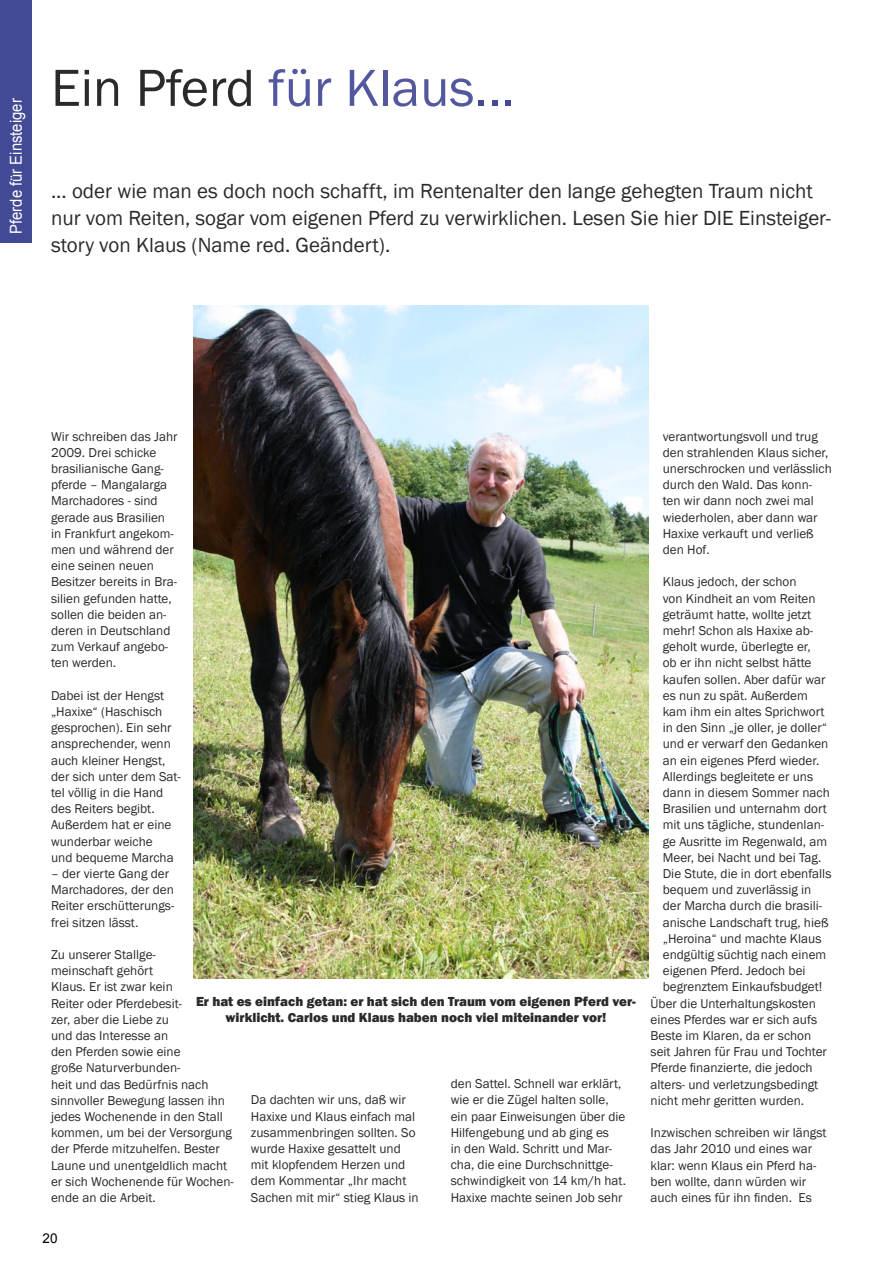
<style>
.page{position:relative;width:893px;height:1263px;background:#fff}
.page>*{position:absolute;margin:0;border:0;box-sizing:border-box;transform-origin:0 0}
._03_Fließtext_Artikel{font:54px "Franklin Gothic";color:#2a2a2a}
._03_Fließtext_Artikel-2{font:21px/27px "Franklin Gothic";color:#2a2a2a}
._1__themen_-_linke_seite{font:16.5px "Arial";color:#fff;scale:.9 1}
._03_Fließtext_Artikel-3{font:800 13.5px/16.5px "Franklin Gothic";color:#2a2a2a;text-align:center}
.t1{font:13.5px "Arial";color:#000}
._03_Fließtext_Artikel-4{font:13.2px/16.2px "Franklin Gothic";color:#2a2a2a}
.s1{color:#53579d}
.s2{color:#424995}
</style>
<div class="page">
<div style="left:0;top:0;width:31px;height:242px;background:#424995"></div>
<img style="left:194px;top:306px;width:455px;height:672px">
<p class="_1__themen_-_linke_seite" style="left:5px;top:234px;width:152px;rotate:-90deg">Pferde für Einsteiger</p>
<p class="_03_Fließtext_Artikel" style="left:51px;top:54px;width:465px">Ein Pferd <span class="s1">für Klaus</span><span class="s2">...</span></p>
<p class="_03_Fließtext_Artikel-2" style="left:51px;top:178px;width:781px">... oder wie man es doch noch schafft, im Rentenalter den lange gehegten Traum nicht nur vom Reiten, sogar vom eigenen Pferd zu verwirklichen. Lesen Sie hier DIE Einsteiger&shy;story von Klaus (Name red. Geändert).</p>
<p class="_03_Fließtext_Artikel-4" style="left:51px;top:428px;width:128px">Wir schreiben das Jahr<br>2009. Drei schicke brasilianische Gang&shy;pferde – Mangalarga<br>Marchadores - sind gerade aus Brasilien in Frankfurt angekom&shy;men und während der eine seinen neuen<br>Besitzer bereits in Bra&shy;silien gefunden hatte, sollen die beiden an&shy;deren in Deutschland zum Verkauf angebo&shy;ten werden.</p>
<p class="_03_Fließtext_Artikel-4" style="left:51px;top:688px;width:131px">Dabei ist der Hengst „Haxixe“ (Haschisch gesprochen). Ein sehr ansprechender, wenn auch kleiner Hengst, der sich unter dem Sat&shy;tel völlig in die Hand des Reiters begibt.<br>Außerdem hat er eine wunderbar weiche<br>und bequeme Marcha</p>
<p class="_03_Fließtext_Artikel-4" style="left:51px;top:866px;width:125px">– der vierte Gang der<br>Marchadores, der den<br>Reiter erschütterungs&shy;frei sitzen lässt.</p>
<p class="_03_Fließtext_Artikel-4" style="left:51px;top:947px;width:184px">Zu unserer Stallge-<br>meinschaft gehört<br>Klaus. Er ist zwar kein<br>Reiter oder Pferdebesit-<br>zer, aber die Liebe zu<br>und das Interesse an<br>den Pferden sowie eine<br>große Naturverbunden-<br>heit und das Bedürfnis nach sinnvoller Bewegung lassen ihn jedes Wochenende in den Stall kommen, um bei der Versorgung der Pferde mitzuhelfen. Bester<br>Laune und unentgeldlich macht er sich Wochenende für Wochen&shy;ende an die Arbeit.</p>
<p class="_03_Fließtext_Artikel-3" style="left:196px;top:993px;width:441px">Er hat es einfach getan: er hat sich den Traum vom eigenen Pferd ver&shy;wirklicht. Carlos und Klaus haben noch viel miteinander vor!</p>
<p class="_03_Fließtext_Artikel-4" style="left:451px;top:1076px;width:177px">den Sattel. Schnell war erklärt, wie er die Zügel halten solle, ein paar Einweisungen über die<br>Hilfengebung und ab ging es<br>in den Wald. Schritt und Mar&shy;cha, die eine Durchschnittge&shy;schwindigkeit von 14 km/h hat.<br>Haxixe machte seinen Job sehr</p>
<p class="_03_Fließtext_Artikel-4" style="left:251px;top:1092px;width:169px">Da dachten wir uns, daß wir<br>Haxixe und Klaus einfach mal zusammenbringen sollten. So wurde Haxixe gesattelt und mit klopfendem Herzen und dem Kommentar „Ihr macht<br>Sachen mit mir“ stieg Klaus in</p>
<p class="t1" style="left:43px;top:1229px;width:17px">20</p>
<p class="_03_Fließtext_Artikel-4" style="left:663px;top:428px;width:171px">verantwortungsvoll und trug den strahlenden Klaus sicher, unerschrocken und verlässlich durch den Wald. Das konn&shy;ten wir dann noch zwei mal wiederholen, aber dann war<br>Haxixe verkauft und verließ den Hof.</p>
<p class="_03_Fließtext_Artikel-4" style="left:663px;top:574px;width:135px">Klaus jedoch, der schon</p>
<p class="_03_Fließtext_Artikel-4" style="left:663px;top:590px;width:154px">von Kindheit an vom Reiten</p>
<p class="_03_Fließtext_Artikel-4" style="left:663px;top:607px;width:150px">geträumt hatte, wollte jetzt</p>
<p class="_03_Fließtext_Artikel-4" style="left:663px;top:623px;width:152px">mehr! Schon als Haxixe ab-</p>
<p class="_03_Fließtext_Artikel-4" style="left:663px;top:639px;width:150px">geholt wurde, überlegte er,</p>
<p class="_03_Fließtext_Artikel-4" style="left:663px;top:655px;width:150px">ob er ihn nicht selbst hätte</p>
<p class="_03_Fließtext_Artikel-4" style="left:663px;top:671px;width:164px">kaufen sollen. Aber dafür war</p>
<p class="_03_Fließtext_Artikel-4" style="left:663px;top:688px;width:147px">es nun zu spät. Außerdem</p>
<p class="_03_Fließtext_Artikel-4" style="left:663px;top:704px;width:163px">kam ihm ein altes Sprichwort</p>
<p class="_03_Fließtext_Artikel-4" style="left:663px;top:720px;width:166px">in den Sinn „je oller, je doller“</p>
<p class="_03_Fließtext_Artikel-4" style="left:663px;top:736px;width:167px">und er verwarf den Gedanken</p>
<p class="_03_Fließtext_Artikel-4" style="left:663px;top:752px;width:158px">an ein eigenes Pferd wieder.</p>
<p class="_03_Fließtext_Artikel-4" style="left:663px;top:769px;width:152px">Allerdings begleitete er uns</p>
<p class="_03_Fließtext_Artikel-4" style="left:663px;top:785px;width:169px">dann in diesem Sommer nach</p>
<p class="_03_Fließtext_Artikel-4" style="left:663px;top:801px;width:166px">Brasilien und unternahm dort</p>
<p class="_03_Fließtext_Artikel-4" style="left:663px;top:817px;width:163px">mit uns tägliche, stundenlan-</p>
<p class="_03_Fließtext_Artikel-4" style="left:663px;top:833px;width:166px">ge Ausritte im Regenwald, am</p>
<p class="_03_Fließtext_Artikel-4" style="left:663px;top:850px;width:160px">Meer, bei Nacht und bei Tag.</p>
<p class="_03_Fließtext_Artikel-4" style="left:663px;top:866px;width:170px">Die Stute, die in dort ebenfalls</p>
<p class="_03_Fließtext_Artikel-4" style="left:663px;top:882px;width:150px">bequem und zuverlässig in</p>
<p class="_03_Fließtext_Artikel-4" style="left:663px;top:898px;width:161px">der Marcha durch die brasili-</p>
<p class="_03_Fließtext_Artikel-4" style="left:663px;top:914px;width:167px">anische Landschaft trug, hieß</p>
<p class="_03_Fließtext_Artikel-4" style="left:663px;top:931px;width:160px">„Heroina“ und machte Klaus</p>
<p class="_03_Fließtext_Artikel-4" style="left:663px;top:947px;width:165px">endgültig süchtig nach einem</p>
<p class="_03_Fließtext_Artikel-4" style="left:663px;top:963px;width:144px">eigenen Pferd. Jedoch bei</p>
<p class="_03_Fließtext_Artikel-4" style="left:663px;top:979px;width:161px">begrenztem Einkaufsbudget!</p>
<p class="_03_Fließtext_Artikel-4" style="left:651px;top:995px;width:167px">Über die Unterhaltungskosten</p>
<p class="_03_Fließtext_Artikel-4" style="left:651px;top:1012px;width:168px">eines Pferdes war er sich aufs</p>
<p class="_03_Fließtext_Artikel-4" style="left:651px;top:1028px;width:162px">Beste im Klaren, da er schon</p>
<p class="_03_Fließtext_Artikel-4" style="left:651px;top:1044px;width:178px">seit Jahren für Frau und Tochter</p>
<p class="_03_Fließtext_Artikel-4" style="left:651px;top:1060px;width:164px">Pferde finanzierte, die jedoch</p>
<p class="_03_Fließtext_Artikel-4" style="left:651px;top:1076px;width:169px">alters- und verletzungsbedingt</p>
<p class="_03_Fließtext_Artikel-4" style="left:651px;top:1093px;width:155px">nicht mehr geritten wurden.</p>
<p class="_03_Fließtext_Artikel-4" style="left:651px;top:1125px;width:177px">Inzwischen schreiben wir längst das Jahr 2010 und eines war klar: wenn Klaus ein Pferd ha&shy;ben wollte, dann würden wir auch eines für ihn finden. Es</p>
</div>
